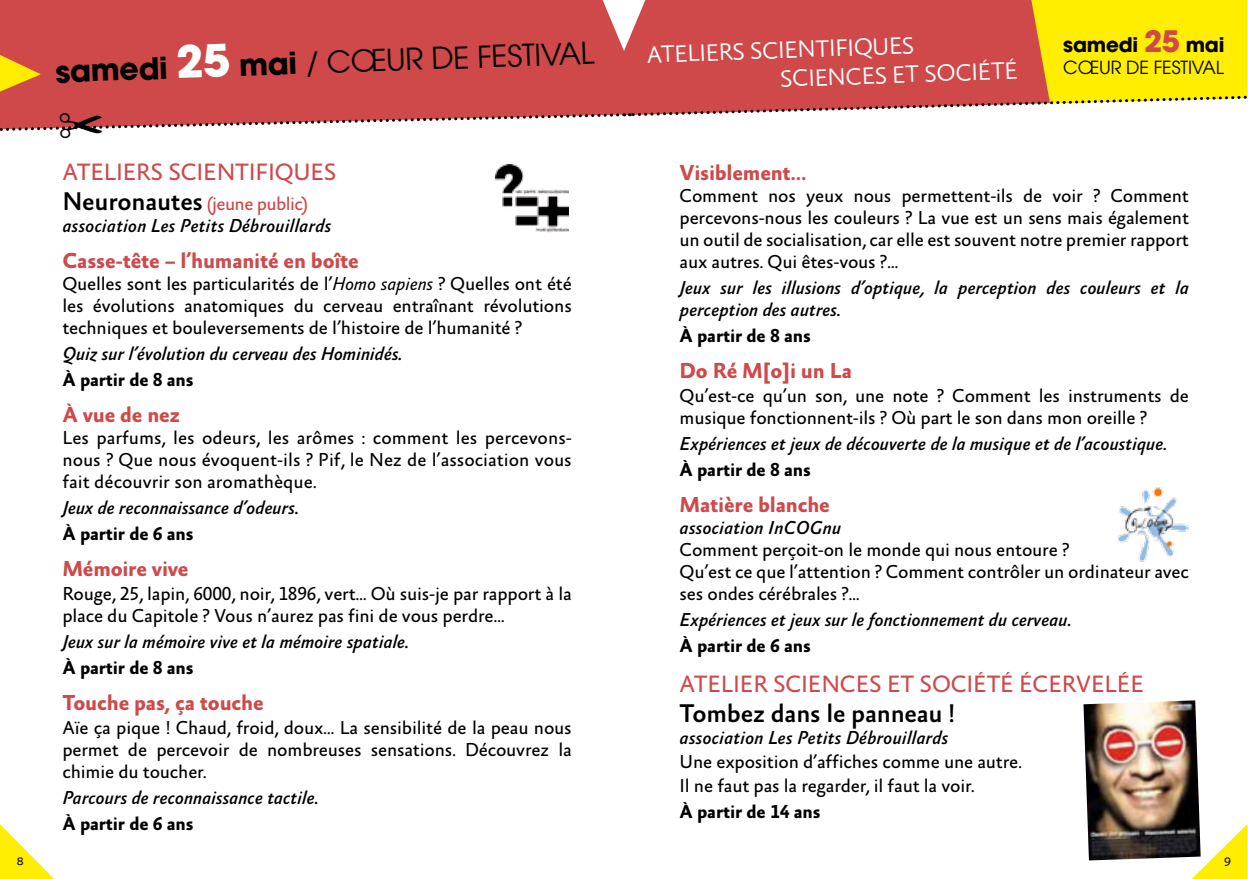
<style>
.page{position:relative;width:1248px;height:879px;background:#fff}
.page>*{position:absolute;margin:0;border:0;box-sizing:border-box;transform-origin:0 0}
.t1{font:30px "Avant Garde";color:#000}
.t2{font:500 26px "Absara Sans";letter-spacing:-.01em;color:#000}
.t3{font:24px "Absara Sans TF";letter-spacing:-.01em;color:#cf494a}
.t4{font:24px/28.8px "Absara Sans TF Light SC";color:#fff}
.t5{font:700 22px "Absara Sans TF";letter-spacing:-.01em;color:#cf494a}
.t6{font:700 20px "Avant Garde";letter-spacing:-.01em;color:#000}
.t7{font:19px/22px "Absara Sans TF";letter-spacing:-.01em;color:#000;text-align:justify}
.t8{font:italic 500 19px/22px "Absara Sans";letter-spacing:-.01em;color:#000}
.t9{font:19px/22px "Absara Sans";letter-spacing:-.01em;color:#000}
.t10{font:700 19px "Absara Sans TF";letter-spacing:-.01em;color:#000}
.t11{font:19px "Absara Sans TF";letter-spacing:-.03em;color:#cf494a}
.t12{font:18px "Avant Garde";letter-spacing:-.01em;color:#000}
.t13{font:15px "Absara Sans TF Light SC";color:#000}
.s1{font-weight:700}
.s2{font-weight:700;font-size:44px;color:#fff}
.s3{font-family:"Absara Sans";font-weight:500;font-size:26px;color:#000}
.s4{font-style:italic}
.s5{font-size:29.4px;color:#cf494a}
</style>
<div class="page">
<svg style="left:0;top:824px;width:54px;height:55px"></svg>
<svg style="left:1191px;top:825px;width:55px;height:54px"></svg>
<img style="left:495px;top:165px;width:73px;height:67px">
<img style="left:1118px;top:487px;width:70px;height:75px">
<img style="left:1083px;top:700px;width:117px;height:160px">
<svg style="left:0;top:1px;width:1247px;height:130px;background:#d97557"></svg>
<h1 class="t1" style="left:55px;top:54px;width:541px;rotate:-2deg"><span class="s1">samedi</span> <span class="s2">25</span> <span class="s1">mai</span> / CŒUR DE FESTIVAL</h1>
<p class="t3" style="left:62px;top:160px;width:276px">ATELIERS SCIENTIFIQUES</p>
<p class="t11" style="left:62px;top:194px;width:247px"><span class="s3">Neuronautes</span> (jeune public)</p>
<p class="t8" style="left:62px;top:216px;width:270px">association Les Petits Débrouillards</p>
<p class="t5" style="left:62px;top:249px;width:298px">Casse-tête – l’humanité en boîte</p>
<p class="t7" style="left:62px;top:274px;width:511px">Quelles sont les particularités de l’<span class="s4">Homo sapiens</span> ? Quelles ont été les évolutions anatomiques du cerveau entraînant révolutions techniques et bouleversements de l’histoire de l’humanité ?</p>
<p class="t8" style="left:62px;top:344px;width:342px">Quiz sur l’évolution du cerveau des Hominidés.</p>
<p class="t10" style="left:62px;top:370px;width:133px">À partir de 8 ans</p>
<p class="t5" style="left:62px;top:403px;width:119px">À vue de nez</p>
<p class="t7" style="left:62px;top:428px;width:511px">Les parfums, les odeurs, les arômes : comment les percevons&shy;nous ? Que nous évoquent-ils ? Pif, le Nez de l’association vous fait découvrir son aromathèque.</p>
<p class="t8" style="left:62px;top:498px;width:238px">Jeux de reconnaissance d’odeurs.</p>
<p class="t10" style="left:62px;top:524px;width:133px">À partir de 6 ans</p>
<p class="t5" style="left:62px;top:557px;width:128px">Mémoire vive</p>
<p class="t7" style="left:62px;top:584px;width:511px">Rouge, 25, lapin, 6000, noir, 1896, vert... Où suis-je par rapport à la place du Capitole ? Vous n’aurez pas fini de vous perdre...</p>
<p class="t8" style="left:62px;top:632px;width:348px">Jeux sur la mémoire vive et la mémoire spatiale.</p>
<p class="t10" style="left:62px;top:658px;width:133px">À partir de 8 ans</p>
<p class="t5" style="left:62px;top:691px;width:203px">Touche pas, ça touche</p>
<p class="t9" style="left:62px;top:718px;width:511px;text-align:justify">Aïe ça pique ! Chaud, froid, doux... La sensibilité de la peau nous permet de percevoir de nombreuses sensations. Découvrez la chimie du toucher.</p>
<p class="t8" style="left:62px;top:788px;width:258px">Parcours de reconnaissance tactile.</p>
<p class="t10" style="left:62px;top:814px;width:133px">À partir de 6 ans</p>
<p class="t4" style="left:778px;top:37px;width:239px;text-indent:-132px;rotate:-2deg">ATELIERS SCIENTIFIQUES<br>SCIENCES ET SOCIÉTÉ</p>
<p class="t6" style="left:1063px;top:31px;width:163px">samedi <span class="s5">25</span> mai</p>
<p class="t12" style="left:1063px;top:56px;width:162px">CŒUR DE FESTIVAL</p>
<p class="t5" style="left:679px;top:161px;width:129px">Visiblement...</p>
<p class="t7" style="left:679px;top:186px;width:511px">Comment nos yeux nous permettent-ils de voir ? Comment percevons-nous les couleurs ? La vue est un sens mais également un outil de socialisation, car elle est souvent notre premier rapport aux autres. Qui êtes-vous ?...</p>
<p class="t8" style="left:679px;top:278px;width:511px">Jeux sur les illusions d’optique, la perception des couleurs et la perception des autres.</p>
<p class="t10" style="left:679px;top:326px;width:133px">À partir de 8 ans</p>
<p class="t5" style="left:679px;top:359px;width:174px">Do Ré M[o]i un La</p>
<p class="t9" style="left:679px;top:386px;width:511px">Qu’est-ce qu’un son, une note ? Comment les instruments de musique fonctionnent-ils ? Où part le son dans mon oreille ?</p>
<p class="t8" style="left:679px;top:434px;width:489px">Expériences et jeux de découverte de la musique et de l’acoustique.</p>
<p class="t10" style="left:679px;top:460px;width:133px">À partir de 8 ans</p>
<p class="t5" style="left:679px;top:493px;width:152px">Matière blanche</p>
<p class="t8" style="left:679px;top:518px;width:163px">association InCOGnu</p>
<p class="t7" style="left:679px;top:540px;width:511px;text-align:left">Comment perçoit-on le monde qui nous entoure ?<br>Qu’est ce que l’attention ? Comment contrôler un ordinateur avec ses ondes cérébrales ?...</p>
<p class="t8" style="left:679px;top:610px;width:393px">Expériences et jeux sur le fonctionnement du cerveau.</p>
<p class="t10" style="left:679px;top:636px;width:133px">À partir de 6 ans</p>
<p class="t3" style="left:679px;top:672px;width:466px">ATELIER SCIENCES ET SOCIÉTÉ ÉCERVELÉE</p>
<h2 class="t2" style="left:679px;top:700px;width:277px">Tombez dans le panneau !</h2>
<p class="t8" style="left:679px;top:728px;width:270px">association Les Petits Débrouillards</p>
<p class="t9" style="left:679px;top:751px;width:344px;line-height:24px">Une exposition d’affiches comme une autre.<br>Il ne faut pas la regarder, il faut la voir.</p>
<p class="t10" style="left:679px;top:802px;width:142px">À partir de 14 ans</p>
<p class="t13" style="left:17px;top:852px;width:9px">8</p>
<p class="t13" style="left:1223px;top:852px;width:9px">9</p>
</div>
